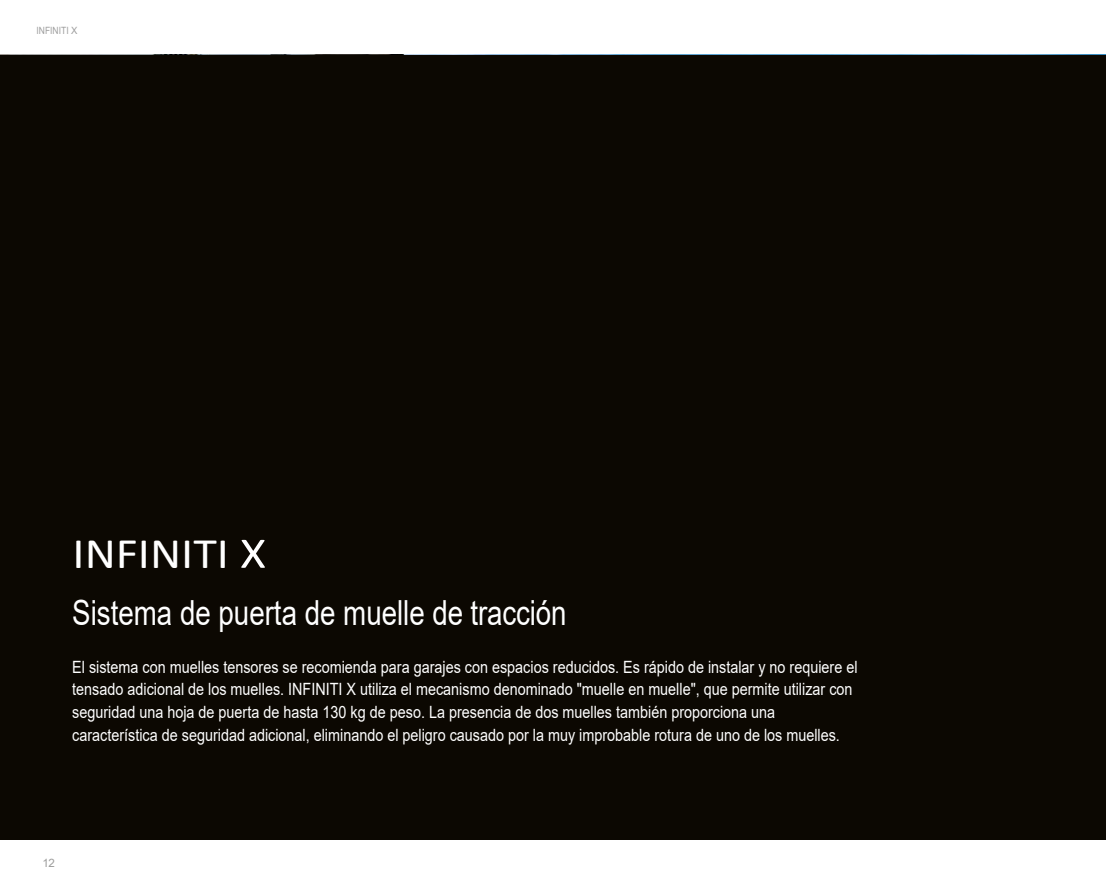
<style>
.page{position:relative;width:1106px;height:893px;background:#fff}
.page>*{position:absolute;margin:0;border:0;box-sizing:border-box;transform-origin:0 0}
.t1{font:43.8px "Calibri";color:#fff;scale:1.1 1}
.t2{font:34.65px "Arial";color:#fff;scale:.8 1}
.t3{font:16.95px/22.6px "Arial";color:#fff;scale:.85 1}
.t4{font:11.55px "Arial";color:#9d9d9c}
.t5{font:10.05px "Arial";color:#9e9e9e;scale:.85 1}
</style>
<div class="page">
<div style="left:0;top:55px;width:1105px;height:785px;background:#0c0802"></div>
<p class="t5" style="left:37px;top:23px;width:49px">INFINITI X</p>
<h1 class="t1" style="left:72px;top:523px;width:177px">INFINITI X</h1>
<h2 class="t2" style="left:72px;top:589px;width:619px">Sistema de puerta de muelle de tracción</h2>
<p class="t3" style="left:72px;top:655px;width:925px">El sistema con muelles tensores se recomienda para garajes con espacios reducidos. Es rápido de instalar y no requiere el tensado adicional de los muelles. INFINITI X utiliza el mecanismo denominado "muelle en muelle", que permite utilizar con seguridad una hoja de puerta de hasta 130 kg de peso. La presencia de dos muelles también proporciona una característica de seguridad adicional, eliminando el peligro causado por la muy improbable rotura de uno de los muelles.</p>
<p class="t4" style="left:43px;top:855px;width:14px">12</p>
</div>
